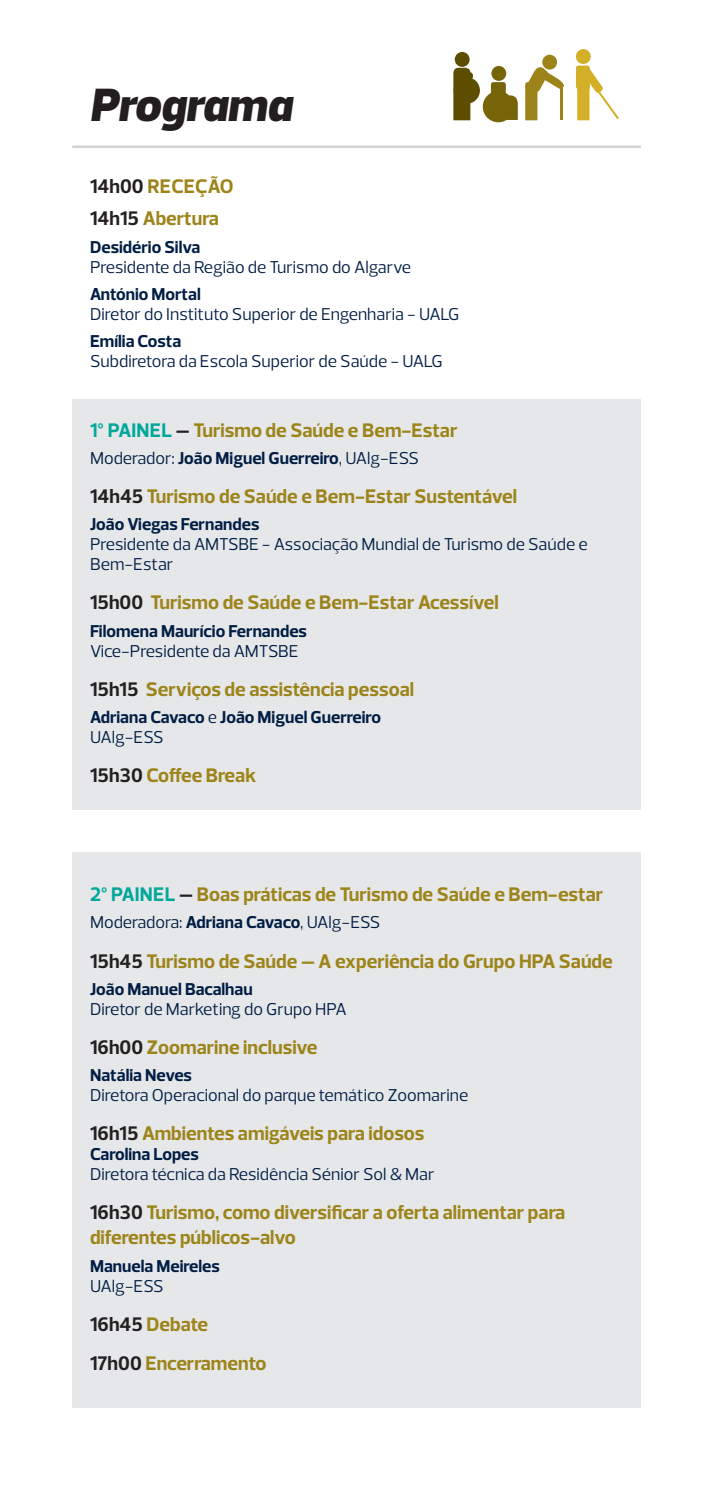
<style>
.page{position:relative;width:709px;height:1489px;background:#fff}
.page>*{position:absolute;margin:0;border:0;box-sizing:border-box;transform-origin:0 0}
.t1{font:italic 900 47.5px "Prelo";color:#231f20}
.t2{font:700 20px/32px "Prelo";color:#9d841a}
.t3{font:17.5px/20px "Prelo";color:#001d44}
.t4{font:700 17.5px/20px "Prelo";color:#001d44}
.s1{color:#231f20}
.s2{color:#00a89a}
.s3{font-weight:700}
.s4{font-weight:400}
</style>
<div class="page">
<div style="left:72px;top:399px;width:569px;height:410px;background:#e6e7e9"></div>
<div style="left:72px;top:852px;width:569px;height:555px;background:#e6e7e9"></div>
<div style="left:455px;top:52px;width:14px;height:15px;background:#5c4d00;border-radius:50%"></div>
<div style="left:453px;top:77px;width:27px;height:27px;background:#5c4d00;border-radius:50%"></div>
<div style="left:465px;top:72px;width:8px;height:8px;background:#5c4d00;border-radius:50%"></div>
<svg style="left:453px;top:68px;width:17px;height:52px"></svg>
<div style="left:491px;top:66px;width:15px;height:15px;background:#766409;border-radius:50%"></div>
<div style="left:483px;top:91px;width:31px;height:31px;background:#766409;border-radius:50%"></div>
<svg style="left:491px;top:82px;width:27px;height:38px"></svg>
<div style="left:542px;top:55px;width:15px;height:15px;background:#9d841a;border-radius:50%"></div>
<svg style="left:525px;top:64px;width:39px;height:56px"></svg>
<hr style="left:560px;top:87px;width:2px;height:33px;background:#9d841a">
<svg style="left:575px;top:49px;width:44px;height:71px"></svg>
<hr style="left:72px;top:145px;width:569px;height:3px;background:#d1d2d4">
<h1 class="t1" style="left:89px;top:76px;width:204px">Programa</h1>
<p class="t2" style="left:90px;top:171px;width:145px"><span class="s1">14h00</span> RECEÇÃO<br><span class="s1">14h15</span> Abertura</p>
<p class="t4" style="left:90px;top:237px;width:112px">Desidério Silva</p>
<p class="t3" style="left:90px;top:257px;width:323px">Presidente da Região de Turismo do Algarve</p>
<p class="t4" style="left:90px;top:284px;width:112px">António Mortal</p>
<p class="t3" style="left:90px;top:304px;width:371px">Diretor do Instituto Superior de Engenharia - UALG</p>
<p class="t4" style="left:90px;top:331px;width:93px">Emília Costa</p>
<p class="t3" style="left:90px;top:351px;width:354px">Subdiretora da Escola Superior de Saúde - UALG</p>
<p class="t2" style="left:90px;top:414px;width:369px"><span class="s2">1º PAINEL</span> <span class="s1">–</span> Turismo de Saúde e Bem-Estar</p>
<p class="t3" style="left:90px;top:448px;width:330px">Moderador: <span class="s3">João Miguel Guerreiro</span>, UAlg-ESS</p>
<p class="t2" style="left:90px;top:480px;width:428px"><span class="s1">14h45</span> Turismo de Saúde e Bem-Estar Sustentável</p>
<p class="t4" style="left:90px;top:514px;width:171px">João Viegas Fernandes</p>
<p class="t3" style="left:90px;top:534px;width:499px">Presidente da AMTSBE - Associação Mundial de Turismo de Saúde e<br>Bem-Estar</p>
<p class="t2" style="left:90px;top:586px;width:410px"><span class="s1">15h00</span> Turismo de Saúde e Bem-Estar Acessível</p>
<p class="t4" style="left:90px;top:620px;width:218px">Filomena Maurício Fernandes</p>
<p class="t3" style="left:90px;top:640px;width:210px">Vice-Presidente da AMTSBE</p>
<p class="t2" style="left:90px;top:673px;width:325px"><span class="s1">15h15</span> Serviços de assistência pessoal</p>
<p class="t4" style="left:90px;top:707px;width:292px">Adriana Cavaco <span class="s4">e</span> João Miguel Guerreiro<br><span class="s4">UAlg-ESS</span></p>
<p class="t2" style="left:90px;top:759px;width:168px"><span class="s1">15h30</span> Coffee Break</p>
<p class="t2" style="left:90px;top:878px;width:514px"><span class="s2">2º PAINEL</span> <span class="s1">–</span> Boas práticas de Turismo de Saúde e Bem-estar</p>
<p class="t3" style="left:90px;top:912px;width:292px">Moderadora: <span class="s3">Adriana Cavaco</span>, UAlg-ESS</p>
<p class="t2" style="left:90px;top:944px;width:524px"><span class="s1">15h45</span> Turismo de Saúde – A experiência do Grupo HPA Saúde</p>
<p class="t4" style="left:90px;top:978px;width:164px">João Manuel Bacalhau</p>
<p class="t3" style="left:90px;top:998px;width:258px">Diretor de Marketing do Grupo HPA</p>
<p class="t2" style="left:90px;top:1031px;width:229px"><span class="s1">16h00</span> Zoomarine inclusive</p>
<p class="t4" style="left:90px;top:1065px;width:103px">Natália Neves</p>
<p class="t3" style="left:90px;top:1085px;width:380px">Diretora Operacional do parque temático Zoomarine</p>
<p class="t2" style="left:90px;top:1117px;width:336px"><span class="s1">16h15</span> Ambientes amigáveis para idosos</p>
<p class="t4" style="left:90px;top:1144px;width:110px">Carolina Lopes</p>
<p class="t3" style="left:90px;top:1164px;width:346px">Diretora técnica da Residência Sénior Sol &amp; Mar</p>
<p class="t2" style="left:90px;top:1200px;width:477px;line-height:25px"><span class="s1">16h30</span> Turismo, como diversificar a oferta alimentar para diferentes públicos-alvo</p>
<p class="t4" style="left:90px;top:1255px;width:131px">Manuela Meireles</p>
<p class="t3" style="left:90px;top:1275px;width:75px">UAlg-ESS</p>
<p class="t2" style="left:90px;top:1304px;width:178px;line-height:39.2px"><span class="s1">16h45</span> Debate<br><span class="s1">17h00</span> Encerramento</p>
</div>
